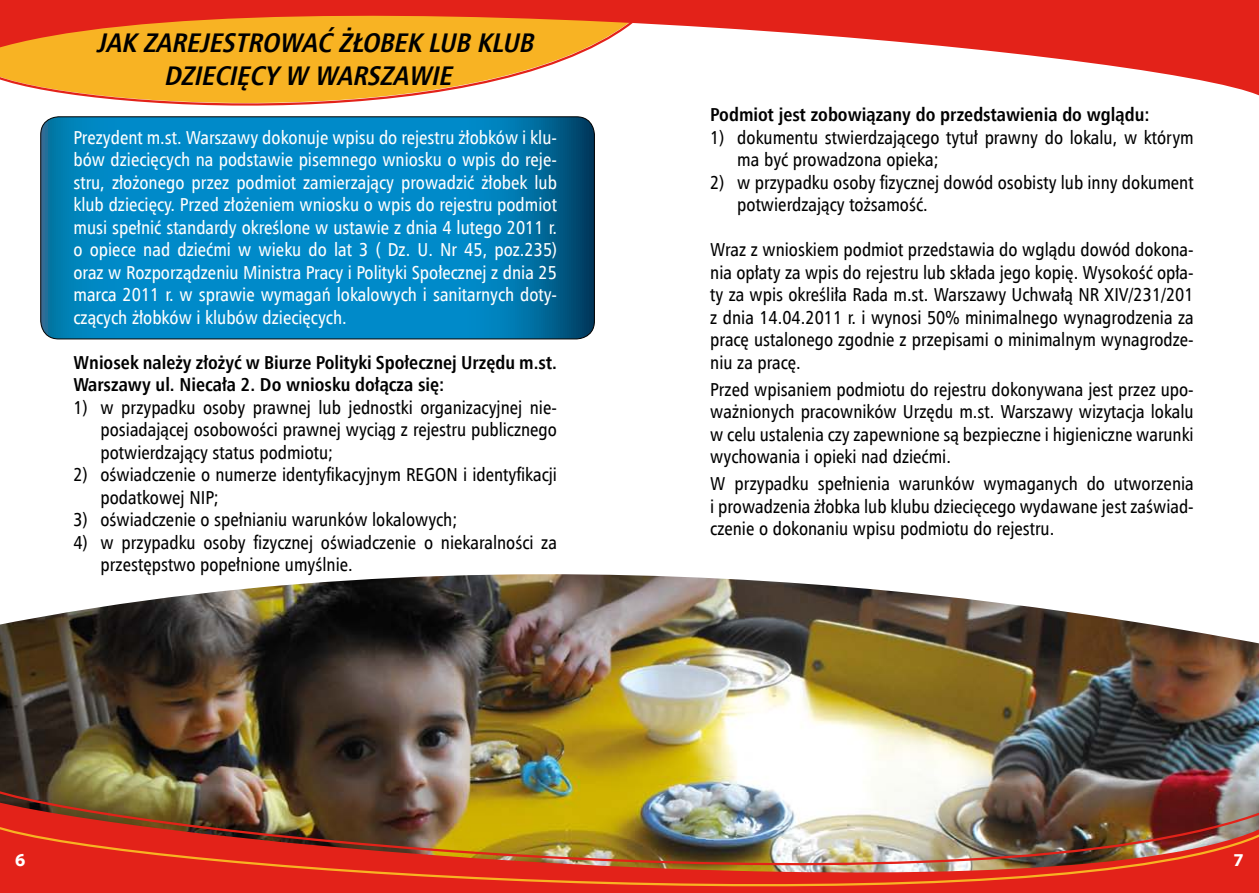
<style>
.page{position:relative;width:1259px;height:893px;background:#fff}
.page>*{position:absolute;margin:0;border:0;box-sizing:border-box;transform-origin:0 0}
.t1{font:italic 700 27px/32.4px "Humnst 777 Cn EU";color:#000;text-align:center}
.t2{font:18.75px/22.5px "Humnst 777 Cn EU";color:#000;text-align:justify}
.t3{font:18.75px/22.5px "Humnst 777 Cn EU";color:#fff;text-align:justify}
.t4{font:700 18.75px/22.5px "Humnst 777 Cn EU";color:#000}
.t5{font:18px "Myriad Bd Web";color:#fff}
</style>
<div class="page">
<img style="left:0;top:645px;width:1259px;height:142px">
<img style="left:0;top:787px;width:1259px;height:35px">
<img style="left:0;top:822px;width:1259px;height:71px">
<svg style="left:40px;top:100px;width:555px;height:37px"></svg>
<svg style="left:0;top:0;width:1259px;height:100px"></svg>
<svg style="left:41px;top:117px;width:553px;height:222px;background:#0082bc"></svg>
<div style="left:41px;top:117px;width:553px;height:222px;border:1px solid #000;border-radius:18px"></div>
<img style="left:0;top:574px;width:1259px;height:71px">
<h1 class="t1" style="left:96px;top:27px;width:445px">JAK ZAREJESTROWAĆ ŻŁOBEK LUB KLUB<br>DZIECIĘCY W WARSZAWIE</h1>
<p class="t3" style="left:73px;top:126px;width:485px">Prezydent m.st. Warszawy dokonuje wpisu do rejestru żłobków i klu&shy;bów dziecięcych na podstawie pisemnego wniosku o wpis do reje&shy;stru, złożonego przez podmiot zamierzający prowadzić żłobek lub klub dziecięcy. Przed złożeniem wniosku o wpis do rejestru podmiot musi spełnić standardy określone w ustawie z dnia 4 lutego 2011 r. o opiece nad dziećmi w wieku do lat 3 ( Dz. U. Nr 45, poz.235) oraz w Rozporządzeniu Ministra Pracy i Polityki Społecznej z dnia 25 marca 2011 r. w sprawie wymagań lokalowych i sanitarnych doty&shy;czących żłobków i klubów dziecięcych.</p>
<p class="t4" style="left:73px;top:351px;width:485px">Wniosek należy złożyć w Biurze Polityki Społecznej Urzędu m.st.<br>Warszawy ul. Niecała 2. Do wniosku dołącza się:</p>
<p class="t2" style="left:100px;top:396px;width:458px;text-indent:-27px">1) w przypadku osoby prawnej lub jednostki organizacyjnej nie&shy;posiadającej osobowości prawnej wyciąg z rejestru publicznego potwierdzający status podmiotu;</p>
<p class="t2" style="left:100px;top:463px;width:458px;text-indent:-27px">2) oświadczenie o numerze identyfikacyjnym REGON i identyfikacji podatkowej NIP;</p>
<p class="t2" style="left:73px;top:508px;width:385px">3) oświadczenie o spełnianiu warunków lokalowych;</p>
<p class="t2" style="left:100px;top:531px;width:458px;text-indent:-27px">4) w przypadku osoby fizycznej oświadczenie o niekaralności za przestępstwo popełnione umyślnie.</p>
<p class="t4" style="left:710px;top:103px;width:441px">Podmiot jest zobowiązany do przedstawienia do wglądu:</p>
<p class="t2" style="left:737px;top:126px;width:458px;text-indent:-27px">1) dokumentu stwierdzającego tytuł prawny do lokalu, w którym ma być prowadzona opieka;</p>
<p class="t2" style="left:737px;top:171px;width:458px;text-indent:-27px">2) w przypadku osoby fizycznej dowód osobisty lub inny dokument potwierdzający tożsamość.</p>
<p class="t2" style="left:710px;top:238px;width:485px">Wraz z wnioskiem podmiot przedstawia do wglądu dowód dokona&shy;nia opłaty za wpis do rejestru lub składa jego kopię. Wysokość opła&shy;ty za wpis określiła Rada m.st. Warszawy Uchwałą NR XIV/231/201 z dnia 14.04.2011 r. i wynosi 50% minimalnego wynagrodzenia za pracę ustalonego zgodnie z przepisami o minimalnym wynagrodze&shy;niu za pracę.</p>
<p class="t2" style="left:710px;top:378px;width:485px">Przed wpisaniem podmiotu do rejestru dokonywana jest przez upo&shy;ważnionych pracowników Urzędu m.st. Warszawy wizytacja lokalu w celu ustalenia czy zapewnione są bezpieczne i higieniczne warunki wychowania i opieki nad dziećmi.</p>
<p class="t2" style="left:710px;top:472px;width:485px">W przypadku spełnienia warunków wymaganych do utworzenia i prowadzenia żłobka lub klubu dziecięcego wydawane jest zaświad&shy;czenie o dokonaniu wpisu podmiotu do rejestru.</p>
<p class="t5" style="left:15px;top:850px;width:12px">6</p>
<p class="t5" style="left:1233px;top:850px;width:12px">7</p>
</div>
